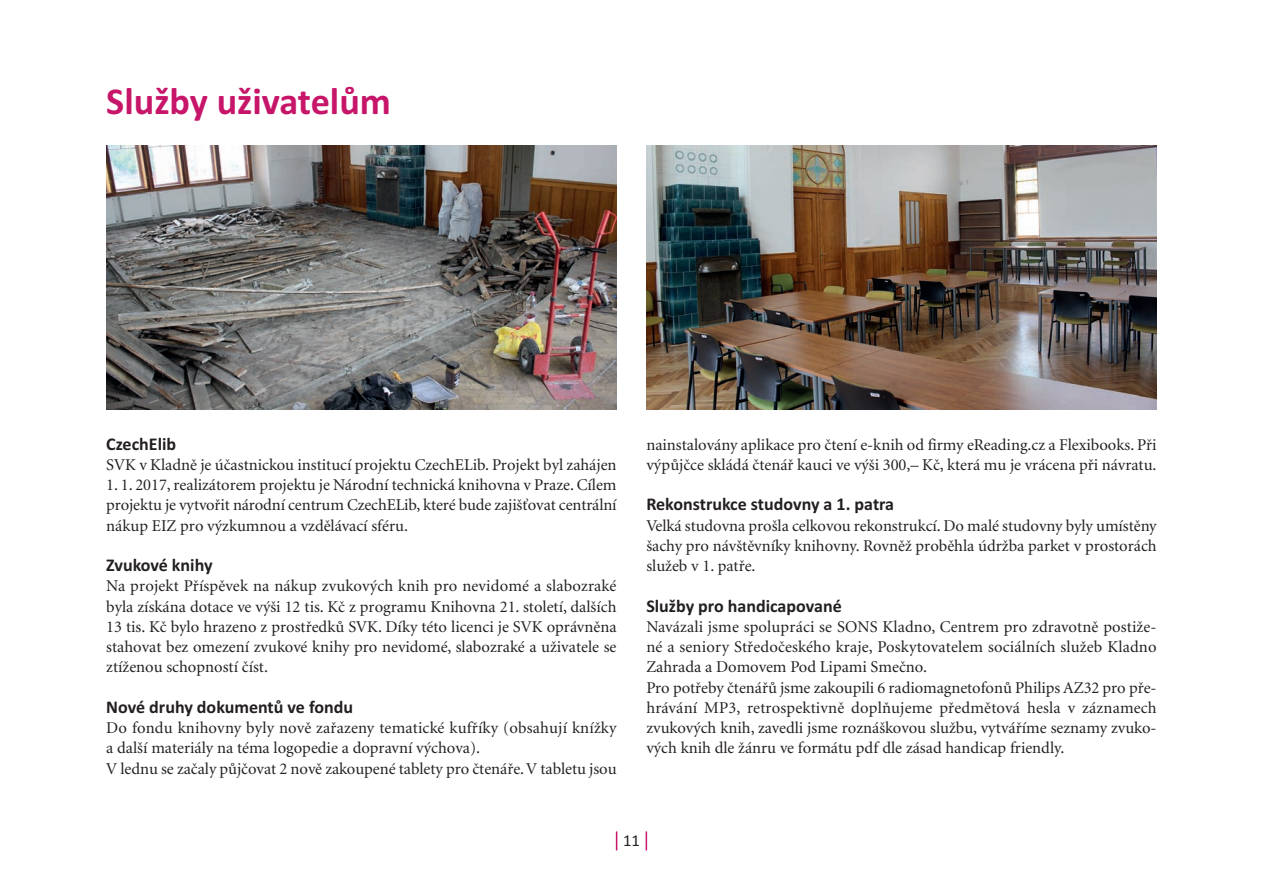
<style>
.page{position:relative;width:1263px;height:893px;background:#fff}
.page>*{position:absolute;margin:0;border:0;box-sizing:border-box;transform-origin:0 0}
.t1{font:700 38.25px "Calibri";color:#c71669}
.t2{font:700 18px "Calibri";color:#231f20}
.t3{font:16.5px/20.2px "Minion CE";color:#231f20;text-align:justify}
.t4{font:16.5px "Calibri";color:#231f20}
</style>
<div class="page">
<svg style="left:616px;top:831px;width:1px;height:19px"></svg>
<svg style="left:646px;top:831px;width:1px;height:19px"></svg>
<img style="left:106px;top:146px;width:511px;height:263px">
<img style="left:646px;top:146px;width:511px;height:263px">
<h1 class="t1" style="left:106px;top:88px;width:286px">Služby uživatelům</h1>
<p class="t2" style="left:106px;top:437px;width:71px">CzechElib</p>
<p class="t3" style="left:106px;top:456px;width:512px">SVK v Kladně je účastnickou institucí projektu CzechELib. Projekt byl zahájen</p>
<p class="t3" style="left:106px;top:476px;width:512px">1. 1. 2017, realizátorem projektu je Národní technická knihovna v Praze. Cílem projektu je vytvořit národní centrum CzechELib, které bude zajišťovat centrální nákup EIZ pro výzkumnou a vzdělávací sféru.</p>
<p class="t2" style="left:106px;top:559px;width:108px">Zvukové knihy</p>
<p class="t3" style="left:106px;top:577px;width:512px">Na projekt Příspěvek na nákup zvukových knih pro nevidomé a slabozraké byla získána dotace ve výši 12 tis. Kč z programu Knihovna 21. století, dalších 13 tis. Kč bylo hrazeno z prostředků SVK. Díky této licenci je SVK oprávněna stahovat bez omezení zvukové knihy pro nevidomé, slabozraké a uživatele se ztíženou schopností číst.</p>
<p class="t2" style="left:106px;top:701px;width:248px">Nové druhy dokumentů ve fondu</p>
<p class="t3" style="left:106px;top:719px;width:512px;text-align:left">Do fondu knihovny byly nově zařazeny tematické kufříky (obsahují knížky a další materiály na téma logopedie a dopravní výchova).<br>V lednu se začaly půjčovat 2 nově zakoupené tablety pro čtenáře. V tabletu jsou</p>
<p class="t3" style="left:646px;top:436px;width:512px">nainstalovány aplikace pro čtení e-knih od firmy eReading.cz a Flexibooks. Při výpůjčce skládá čtenář kauci ve výši 300,– Kč, která mu je vrácena při návratu.</p>
<p class="t2" style="left:646px;top:498px;width:249px">Rekonstrukce studovny a 1. patra</p>
<p class="t3" style="left:646px;top:517px;width:512px">Velká studovna prošla celkovou rekonstrukcí. Do malé studovny byly umístěny šachy pro návštěvníky knihovny. Rovněž proběhla údržba parket v prostorách služeb v 1. patře.</p>
<p class="t2" style="left:646px;top:599px;width:197px">Služby pro handicapované</p>
<p class="t3" style="left:646px;top:618px;width:512px;text-align:left">Navázali jsme spolupráci se SONS Kladno, Centrem pro zdravotně postiže&shy;né a seniory Středočeského kraje, Poskytovatelem sociálních služeb Kladno Zahrada a Domovem Pod Lipami Smečno.<br>Pro potřeby čtenářů jsme zakoupili 6 radiomagnetofonů Philips AZ32 pro pře&shy;hrávání MP3, retrospektivně doplňujeme předmětová hesla v záznamech zvukových knih, zavedli jsme roznáškovou službu, vytváříme seznamy zvuko&shy;vých knih dle žánru ve formátu pdf dle zásad handicap friendly.</p>
<p class="t4" style="left:623px;top:835px;width:18px">11</p>
</div>
